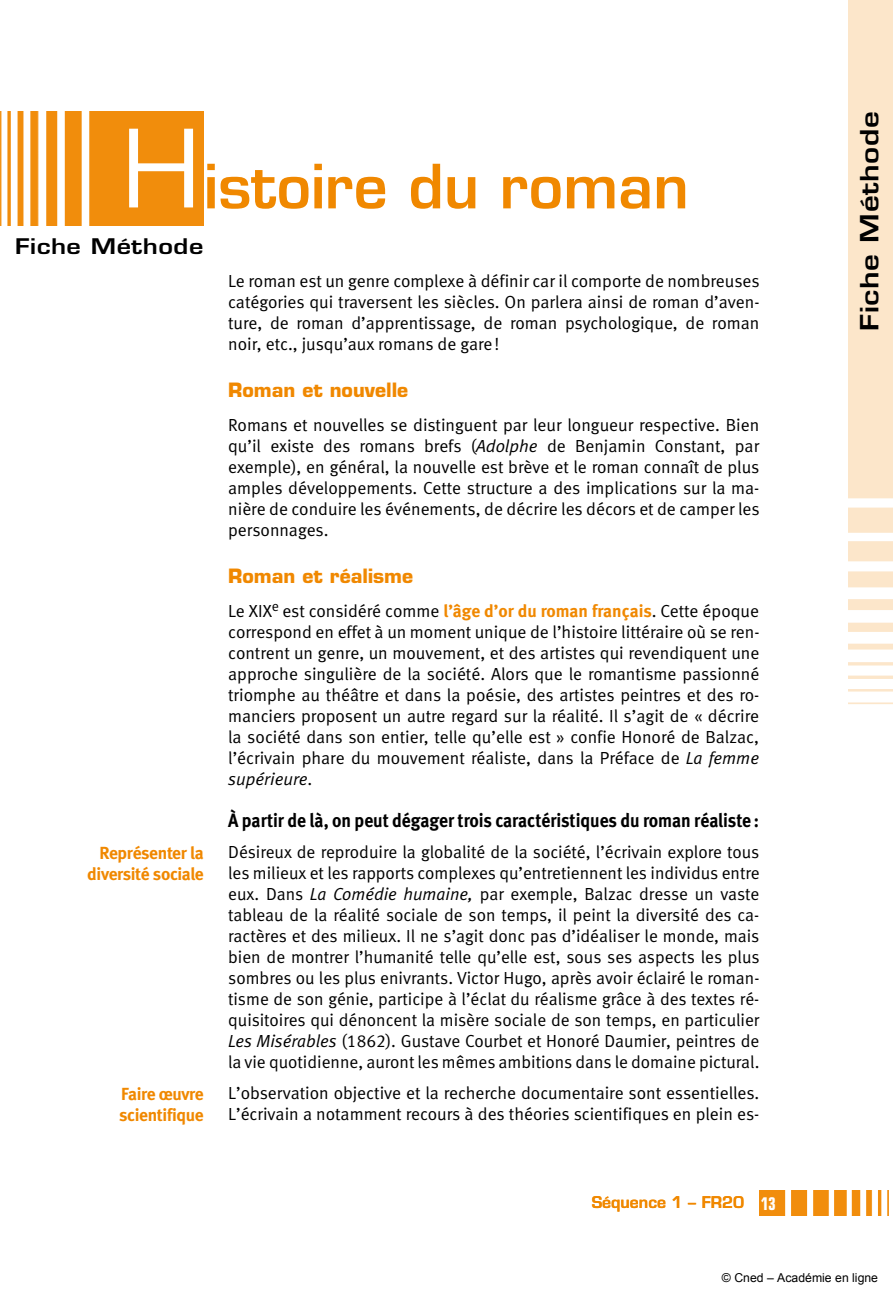
<style>
.page{position:relative;width:893px;height:1290px;background:#fff}
.page>*{position:absolute;margin:0;border:0;box-sizing:border-box;transform-origin:0 0}
.t1{font:600 59.5px "Eurostile LT Std";color:#f08800}
.t2{font:700 35px "Eurostile LT Std";color:#fff}
.t3{font:600 24.5px "Eurostile LT Std";letter-spacing:.02em;color:#000;scale:1.2 1}
.t4{font:600 21px "Eurostile LT Std";letter-spacing:.02em;color:#000;scale:1.2 1}
.t5{font:19.25px "Meta Bold LF";color:#000;scale:.92 1}
.t6{font:700 19.25px "Eurostile LT Std";color:#f08800}
.t7{font:17.5px/21px "Meta Normal LF";color:#000;text-align:justify}
.t8{font:17.5px/21px "Meta Bold LF";letter-spacing:-.02em;color:#f08800;text-align:right}
.t9{font:600 15.75px "Eurostile LT Std";color:#f08800}
.t10{font:12.25px "Arial";color:#000}
.s1{font-weight:400;font-size:105px;color:#fff}
.s2{font-style:italic}
.s3{font-family:"Meta Bold LF";color:#f08800}
.s4{font-weight:700;font-stretch:condensed;font-size:17.5px;color:#fff}
</style>
<div class="page">
<img style="left:759px;top:1191px;width:130px;height:24px">
<img style="left:0;top:112px;width:203px;height:114px">
<h1 class="t1" style="left:122px;top:149px;width:569px"><span class="s1">H</span>istoire du roman</h1>
<h2 class="t2" style="left:134px;top:161px;width:27px">1</h2>
<p class="t4" style="left:15px;top:233px;width:158px">Fiche Méthode</p>
<p class="t8" style="left:87px;top:842px;width:118px">Représenter la diversité sociale</p>
<p class="t8" style="left:119px;top:1083px;width:86px;text-align:left">Faire œuvre scientifique</p>
<p class="t7" style="left:228px;top:270px;width:533px">Le roman est un genre complexe à définir car il comporte de nombreuses catégories qui traversent les siècles. On parlera ainsi de roman d’aven&shy;ture, de roman d’apprentissage, de roman psychologique, de roman noir, etc., jusqu’aux romans de gare!</p>
<p class="t6" style="left:228px;top:378px;width:182px">Roman et nouvelle</p>
<p class="t7" style="left:228px;top:414px;width:533px">Romans et nouvelles se distinguent par leur longueur respective. Bien qu’il existe des romans brefs (<span class="s2">Adolphe</span> de Benjamin Constant, par exemple), en général, la nouvelle est brève et le roman connaît de plus amples développements. Cette structure a des implications sur la ma&shy;nière de conduire les événements, de décrire les décors et de camper les personnages.</p>
<p class="t6" style="left:228px;top:564px;width:186px">Roman et réalisme</p>
<p class="t7" style="left:228px;top:600px;width:533px">Le XIX<sup>e</sup> est considéré comme <span class="s3">l’âge d’or du roman français</span>. Cette époque correspond en effet à un moment unique de l’histoire littéraire où se ren&shy;contrent un genre, un mouvement, et des artistes qui revendiquent une approche singulière de la société. Alors que le romantisme passionné triomphe au théâtre et dans la poésie, des artistes peintres et des ro&shy;manciers proposent un autre regard sur la réalité. Il s’agit de « décrire la société dans son entier, telle qu’elle est » confie Honoré de Balzac, l’écrivain phare du mouvement réaliste, dans la Préface de <span class="s2">La femme supérieure</span>.</p>
<p class="t5" style="left:228px;top:809px;width:578px">À partir de là, on peut dégager trois caractéristiques du roman réaliste :</p>
<p class="t7" style="left:228px;top:841px;width:533px">Désireux de reproduire la globalité de la société, l’écrivain explore tous les milieux et les rapports complexes qu’entretiennent les individus entre eux. Dans <span class="s2">La Comédie humaine,</span> par exemple, Balzac dresse un vaste tableau de la réalité sociale de son temps, il peint la diversité des ca&shy;ractères et des milieux. Il ne s’agit donc pas d’idéaliser le monde, mais bien de montrer l’humanité telle qu’elle est, sous ses aspects les plus sombres ou les plus enivrants. Victor Hugo, après avoir éclairé le roman&shy;tisme de son génie, participe à l’éclat du réalisme grâce à des textes ré&shy;quisitoires qui dénoncent la misère sociale de son temps, en particulier <span class="s2">Les Misérables</span> (1862). Gustave Courbet et Honoré Daumier, peintres de la vie quotidienne, auront les mêmes ambitions dans le domaine pictural.</p>
<p class="t7" style="left:228px;top:1082px;width:533px">L’observation objective et la recherche documentaire sont essentielles.<br>L’écrivain a notamment recours à des théories scientifiques en plein es-</p>
<p class="t9" style="left:592px;top:1193px;width:186px">Séquence 1 – FR20 <span class="s4">13</span></p>
<h3 class="t3" style="left:854px;top:331px;width:185px;rotate:-90deg">Fiche Méthode</h3>
<p class="t10" style="left:722px;top:1271px;width:158px">© Cned – Académie en ligne</p>
</div>
